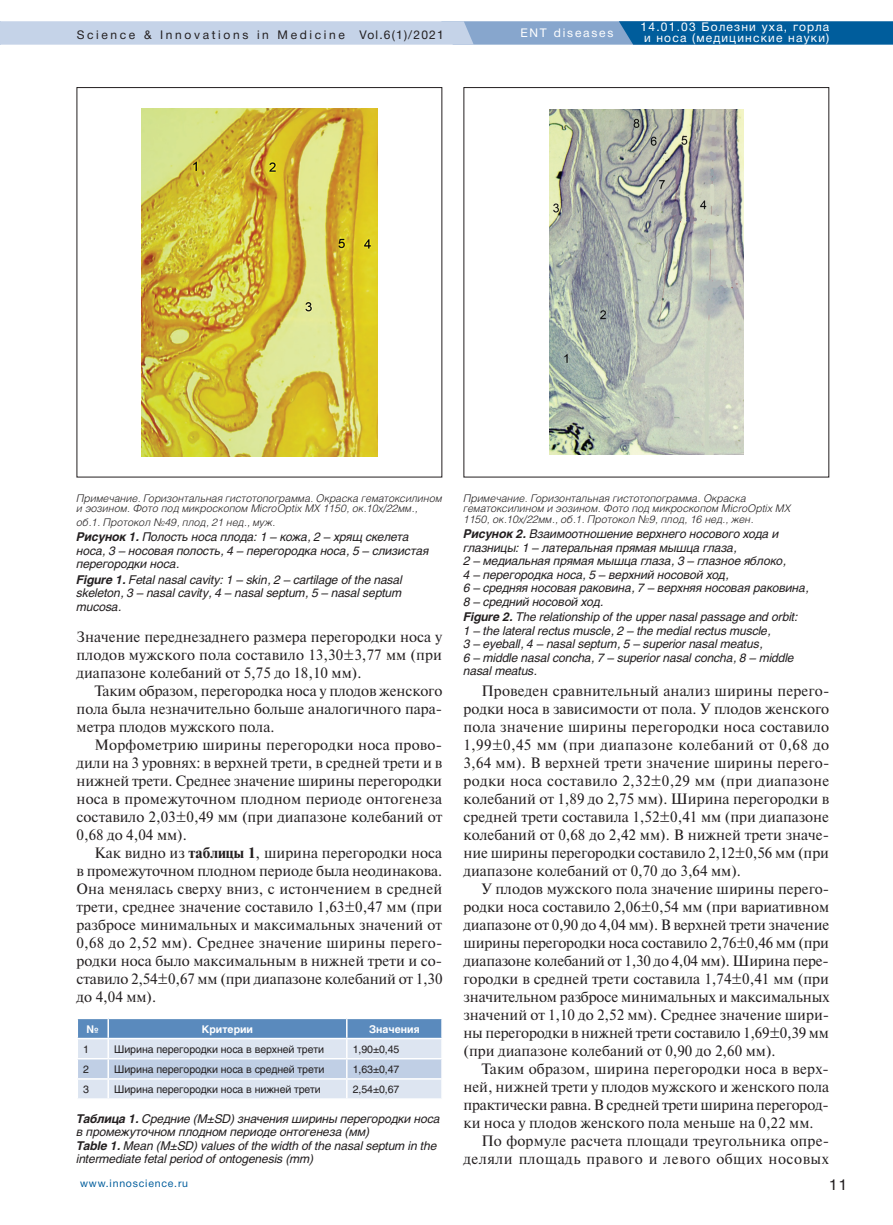
<style>
.page{position:relative;width:893px;height:1225px;background:#fff}
.page>*{position:absolute;margin:0;border:0;box-sizing:border-box;transform-origin:0 0}
.t1{font:15px/18px "Newton C";color:#231f20;text-align:justify}
.t2{font:15px "Helvetica Neue Cyr";color:#231f20}
.t3{font:italic 12px/13.5px "Helios C";letter-spacing:-.01em;color:#231f20}
.t4{font:12px/10.5px "Helvetica Neue Cyr";letter-spacing:.1em;color:#fff}
.t5{font:12px "Helvetica Neue Cyr";letter-spacing:.22em;color:#231f20}
.t6{font:12px "Helvetica Neue Cyr";letter-spacing:.15em;color:#fff}
.t7{font:italic 10.5px/10.5px "Helios Light C";color:#231f20}
.t8{font:10.5px "Helios C";letter-spacing:-.01em;color:#231f20}
.t9{font:10.5px "Helvetica Neue Cyr";letter-spacing:.075em;color:#005d9c}
.t10{font:700 10.5px "Helios C";color:#fff}
.s1{font-weight:700}
</style>
<div class="page">
<svg style="left:0;top:21px;width:893px;height:24px;background:#82a9cd"></svg>
<svg style="left:77px;top:1018px;width:365px;height:81px;background:#bbcde3"></svg>
<hr style="left:347px;top:1078px;width:96px;height:1px;background:#fff">
<img style="left:142px;top:108px;width:235px;height:348px">
<img style="left:550px;top:110px;width:193px;height:345px">
<p class="t5" style="left:77px;top:28px;width:369px">Science &amp; Innovations in Medicine Vol.6(1)/2021</p>
<p class="t6" style="left:520px;top:26px;width:95px">ENT diseases</p>
<p class="t4" style="left:641px;top:22px;width:190px">14.01.03 Болезни уха, горла и носа (медицинские науки)</p>
<p class="t7" style="left:77px;top:492px;width:367px">Примечание. Горизонтальная гистотопограмма. Окраска гематоксилином и эозином. Фото под микроскопом MicroOptix MX 1150, ок.10х/22мм.,</p>
<p class="t7" style="left:77px;top:516px;width:200px">об.1. Протокол №49, плод, 21 нед., муж.</p>
<p class="t3" style="left:77px;top:530px;width:354px"><span class="s1">Рисунок 1.</span> Полость носа плода: 1 – кожа, 2 – хрящ скелета носа, 3 – носовая полость, 4 – перегородка носа, 5 – слизистая перегородки носа.</p>
<p class="t3" style="left:77px;top:573px;width:327px;text-align:justify"><span class="s1">Figure 1.</span> Fetal nasal cavity: 1 – skin, 2 – cartilage of the nasal skeleton, 3 – nasal cavity, 4 – nasal septum, 5 – nasal septum mucosa.</p>
<p class="t1" style="left:77px;top:628px;width:367px">Значение переднезаднего размера перегородки носа у плодов мужского пола составило 13,30±3,77 мм (при диапазоне колебаний от 5,75 до 18,10 мм).</p>
<p class="t1" style="left:77px;top:682px;width:367px;text-indent:18px">Таким образом, перегородка носа у плодов женского пола была незначительно больше аналогичного пара&shy;метра плодов мужского пола.</p>
<p class="t1" style="left:77px;top:736px;width:367px;text-indent:18px">Морфометрию ширины перегородки носа прово&shy;дили на 3 уровнях: в верхней трети, в средней трети и в нижней трети. Среднее значение ширины перегородки носа в промежуточном плодном периоде онтогенеза составило 2,03±0,49 мм (при диапазоне колебаний от 0,68 до 4,04 мм).</p>
<p class="t1" style="left:77px;top:844px;width:367px;text-indent:18px">Как видно из <span class="s1">таблицы 1</span>, ширина перегородки носа в промежуточном плодном периоде была неодинакова.<br>Она менялась сверху вниз, с истончением в средней трети, среднее значение составило 1,63±0,47 мм (при разбросе минимальных и максимальных значений от 0,68 до 2,52 мм). Среднее значение ширины перего&shy;родки носа было максимальным в нижней трети и со&shy;ставило 2,54±0,67 мм (при диапазоне колебаний от 1,30 до 4,04 мм).</p>
<p class="t10" style="left:87px;top:1022px;width:14px">№</p>
<p class="t10" style="left:202px;top:1022px;width:53px">Критерии</p>
<p class="t10" style="left:369px;top:1022px;width:52px">Значения</p>
<p class="t8" style="left:83px;top:1042px;width:7px">1</p>
<p class="t8" style="left:114px;top:1042px;width:211px">Ширина перегородки носа в верхней трети</p>
<p class="t8" style="left:353px;top:1042px;width:48px">1,90±0,45</p>
<p class="t8" style="left:83px;top:1063px;width:7px">2</p>
<p class="t8" style="left:114px;top:1063px;width:212px">Ширина перегородки носа в средней трети</p>
<p class="t8" style="left:353px;top:1063px;width:48px">1,63±0,47</p>
<p class="t8" style="left:83px;top:1083px;width:7px">3</p>
<p class="t8" style="left:114px;top:1083px;width:208px">Ширина перегородки носа в нижней трети</p>
<p class="t8" style="left:353px;top:1083px;width:48px">2,54±0,67</p>
<p class="t3" style="left:77px;top:1111px;width:365px"><span class="s1">Таблица 1.</span> Средние (M±SD) значения ширины перегородки носа в промежуточном плодном периоде онтогенеза (мм)<br><span class="s1">Table 1.</span> Mean (M±SD) values of the width of the nasal septum in the intermediate fetal period of ontogenesis (mm)</p>
<p class="t7" style="left:463px;top:492px;width:329px">Примечание. Горизонтальная гистотопограмма. Окраска гематоксилином и эозином. Фото под микроскопом MicroOptix MX<br>1150, ок.10х/22мм., об.1. Протокол №9, плод, 16 нед., жен.</p>
<p class="t3" style="left:463px;top:527px;width:347px"><span class="s1">Рисунок 2.</span> Взаимоотношение верхнего носового хода и глазницы: 1 – латеральная прямая мышца глаза,<br>2 – медиальная прямая мышца глаза, 3 – глазное яблоко,<br>4 – перегородка носа, 5 – верхний носовой ход,<br>6 – средняя носовая раковина, 7 – верхняя носовая раковина, 8 – средний носовой ход.</p>
<p class="t3" style="left:463px;top:610px;width:336px"><span class="s1">Figure 2.</span> The relationship of the upper nasal passage and orbit:<br>1 – the lateral rectus muscle, 2 – the medial rectus muscle,<br>3 – eyeball, 4 – nasal septum, 5 – superior nasal meatus,<br>6 – middle nasal concha, 7 – superior nasal concha, 8 – middle nasal meatus.</p>
<p class="t1" style="left:463px;top:682px;width:367px;text-indent:18px">Проведен сравнительный анализ ширины перего&shy;родки носа в зависимости от пола. У плодов женского пола значение ширины перегородки носа составило 1,99±0,45 мм (при диапазоне колебаний от 0,68 до 3,64 мм). В верхней трети значение ширины перего&shy;родки носа составило 2,32±0,29 мм (при диапазоне колебаний от 1,89 до 2,75 мм). Ширина перегородки в средней трети составила 1,52±0,41 мм (при диапазоне колебаний от 0,68 до 2,42 мм). В нижней трети значе&shy;ние ширины перегородки составило 2,12±0,56 мм (при диапазоне колебаний от 0,70 до 3,64 мм).</p>
<p class="t1" style="left:463px;top:880px;width:367px;text-indent:18px">У плодов мужского пола значение ширины перего&shy;родки носа составило 2,06±0,54 мм (при вариативном диапазоне от 0,90 до 4,04 мм). В верхней трети значение ширины перегородки носа составило 2,76±0,46 мм (при диапазоне колебаний от 1,30 до 4,04 мм). Ширина пере&shy;городки в средней трети составила 1,74±0,41 мм (при значительном разбросе минимальных и максимальных значений от 1,10 до 2,52 мм). Среднее значение шири&shy;ны перегородки в нижней трети составило 1,69±0,39 мм (при диапазоне колебаний от 0,90 до 2,60 мм).</p>
<p class="t1" style="left:463px;top:1060px;width:367px;text-indent:18px">Таким образом, ширина перегородки носа в верх&shy;ней, нижней трети у плодов мужского и женского пола практически равна. В средней трети ширина перегород&shy;ки носа у плодов женского пола меньше на 0,22 мм.</p>
<p class="t1" style="left:463px;top:1132px;width:367px;text-align:right">По формуле расчета площади треугольника опре&shy;деляли площадь правого и левого общих носовых</p>
<p class="t9" style="left:80px;top:1177px;width:109px">www.innoscience.ru</p>
<p class="t2" style="left:829px;top:1176px;width:19px">11</p>
</div>
